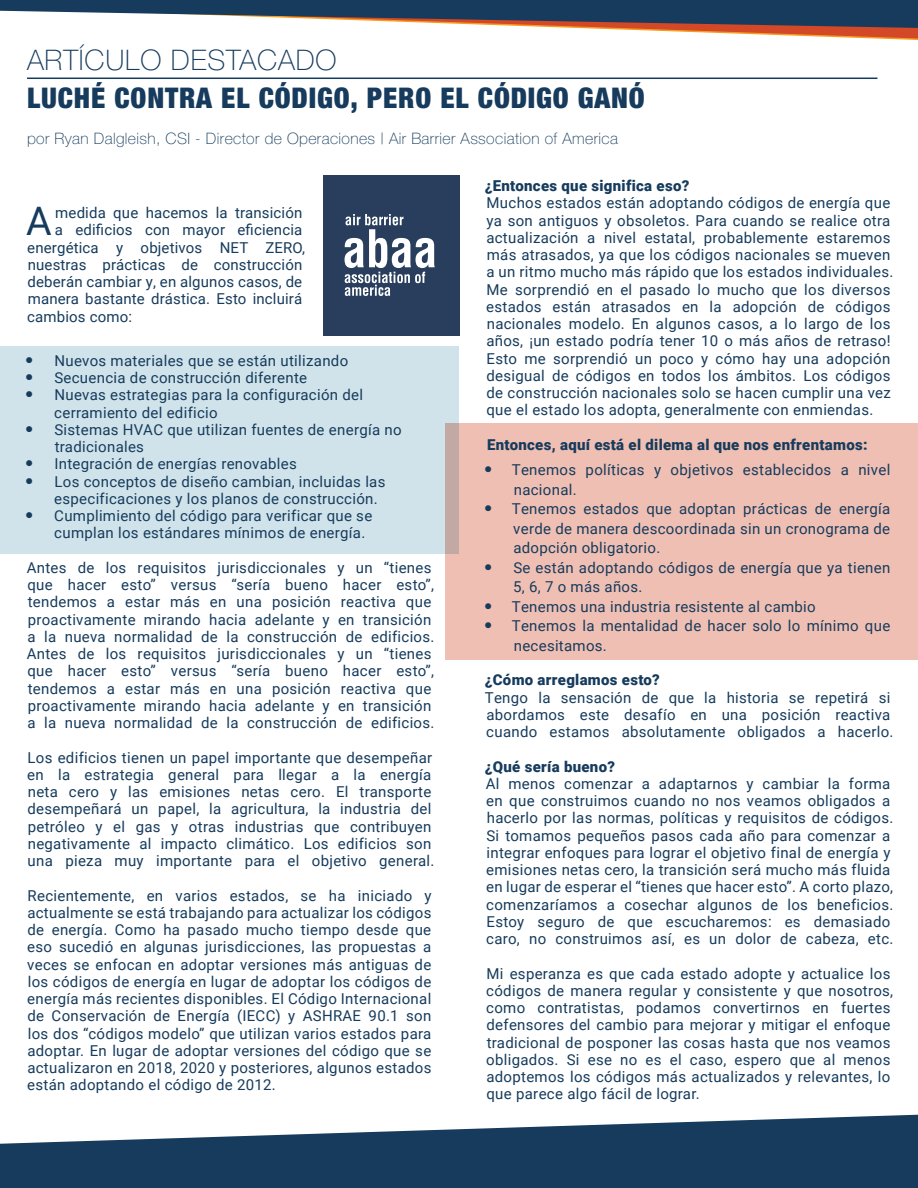
<style>
.page{position:relative;width:918px;height:1188px;background:#fff}
.page>*{position:absolute;margin:0;border:0;box-sizing:border-box;transform-origin:0 0}
.t1{font:39.3px "Roboto";color:#163b5c}
.t2{font:900 condensed 28.5px "Helvetica Neue";letter-spacing:.03em;color:#163b5c}
.t3{font:100 28.35px "Helvetica Neue";letter-spacing:.03em;color:#163b5c}
.t4{font:100 15.75px "Helvetica Neue";letter-spacing:.025em;color:#163b5c}
.t5{font:15px/17.2px "Roboto";letter-spacing:.02em;color:#163b5c}
.t6{font:900 15px "Roboto";letter-spacing:.02em;color:#163b5c}
.s1{font-family:"Helvetica Neue";font-weight:100;font-size:16.5px}
.s2{font-family:"Helvetica Neue";font-weight:700;font-stretch:condensed;font-size:16.5px}
</style>
<div class="page">
<div style="left:446px;top:423px;width:472px;height:237px;background:#efbfb3"></div>
<div style="left:0;top:346px;width:459px;height:208px;background:#d0e3ea"></div>
<hr style="left:27px;top:78px;width:851px;height:1px;background:#163b5c">
<svg style="left:0;top:0;width:918px;height:40px"></svg>
<svg style="left:0;top:1115px;width:918px;height:73px;fill:#163b5c"></svg>
<div style="left:323px;top:175px;width:137px;height:160px;background:#283e5c"></div>
<svg style="left:345px;top:214px;width:90px;height:82px"></svg>
<p class="t3" style="left:27px;top:43px;width:311px">ARTÍCULO DESTACADO</p>
<p class="t2" style="left:27px;top:80px;width:619px">LUCHÉ CONTRA EL CÓDIGO, PERO EL CÓDIGO GANÓ</p>
<p class="t4" style="left:27px;top:129px;width:593px">por Ryan Dalgleish, CSI - Director de Operaciones | Air Barrier Association of America</p>
<p class="t1" style="left:26px;top:194px;width:27px">A</p>
<p class="t5" style="left:55px;top:204px;width:249px">medida que hacemos la transición</p>
<p class="t5" style="left:55px;top:221px;width:249px">a edificios con mayor eficiencia</p>
<p class="t5" style="left:27px;top:238px;width:279px">energética y objetivos NET ZERO,</p>
<p class="t5" style="left:28px;top:255px;width:276px">nuestras prácticas de construcción</p>
<p class="t5" style="left:27px;top:273px;width:276px">deberán cambiar y, en algunos casos, de</p>
<p class="t5" style="left:28px;top:290px;width:276px">manera bastante drástica. Esto incluirá</p>
<p class="t5" style="left:27px;top:307px;width:106px">cambios como:</p>
<p class="t5" style="left:25px;top:351px;width:325px"><span class="s1">•</span> Nuevos materiales que se están utilizando</p>
<p class="t5" style="left:25px;top:369px;width:284px"><span class="s1">•</span> Secuencia de construcción diferente</p>
<p class="t5" style="left:54px;top:386px;width:310px;text-indent:-29px"><span class="s1">•</span> Nuevas estrategias para la configuración del cerramiento del edificio</p>
<p class="t5" style="left:55px;top:420px;width:348px;text-indent:-29px"><span class="s1">•</span> Sistemas HVAC que utilizan fuentes de energía no tradicionales</p>
<p class="t5" style="left:25px;top:455px;width:273px"><span class="s1">•</span> Integración de energías renovables</p>
<p class="t5" style="left:54px;top:472px;width:333px;text-indent:-29px"><span class="s1">•</span> Los conceptos de diseño cambian, incluidas las especificaciones y los planos de construcción.</p>
<p class="t5" style="left:54px;top:507px;width:320px;text-indent:-29px"><span class="s1">•</span> Cumplimiento del código para verificar que se cumplan los estándares mínimos de energía.</p>
<p class="t5" style="left:27px;top:558px;width:409px">Antes de los requisitos jurisdiccionales y un “tienes que hacer esto” versus “sería bueno hacer esto”, tendemos a estar más en una posición reactiva que proactivamente mirando hacia adelante y en transición a la nueva normalidad de la construcción de edificios.<br>Antes de los requisitos jurisdiccionales y un “tienes que hacer esto” versus “sería bueno hacer esto”, tendemos a estar más en una posición reactiva que proactivamente mirando hacia adelante y en transición a la nueva normalidad de la construcción de edificios.</p>
<p class="t5" style="left:27px;top:748px;width:409px">Los edificios tienen un papel importante que desempeñar en la estrategia general para llegar a la energía neta cero y las emisiones netas cero. El transporte desempeñará un papel, la agricultura, la industria del petróleo y el gas y otras industrias que contribuyen negativamente al impacto climático. Los edificios son una pieza muy importante para el objetivo general.</p>
<p class="t5" style="left:27px;top:886px;width:406px;text-align:justify">Recientemente, en varios estados, se ha iniciado y actualmente se está trabajando para actualizar los códigos de energía. Como ha pasado mucho tiempo desde que eso sucedió en algunas jurisdicciones, las propuestas a veces se enfocan en adoptar versiones más antiguas de los códigos de energía en lugar de adoptar los códigos de energía más recientes disponibles. El Código Internacional de Conservación de Energía (IECC) y ASHRAE 90.1 son los dos “códigos modelo” que utilizan varios estados para adoptar. En lugar de adoptar versiones del código que se actualizaron en 2018, 2020 y posteriores, algunos estados están adoptando el código de 2012.</p>
<p class="t6" style="left:485px;top:175px;width:206px">¿Entonces que significa eso?</p>
<p class="t5" style="left:486px;top:194px;width:409px">Muchos estados están adoptando códigos de energía que ya son antiguos y obsoletos. Para cuando se realice otra actualización a nivel estatal, probablemente estaremos más atrasados, ya que los códigos nacionales se mueven a un ritmo mucho más rápido que los estados individuales.<br>Me sorprendió en el pasado lo mucho que los diversos estados están atrasados en la adopción de códigos nacionales modelo. En algunos casos, a lo largo de los años, ¡un estado podría tener 10 o más años de retraso!<br>Esto me sorprendió un poco y cómo hay una adopción desigual de códigos en todos los ámbitos. Los códigos de construcción nacionales solo se hacen cumplir una vez que el estado los adopta, generalmente con enmiendas.</p>
<p class="t6" style="left:487px;top:434px;width:382px">Entonces, aquí está el dilema al que nos enfrentamos:</p>
<p class="t5" style="left:514px;top:460px;width:378px;line-height:19.5px;text-indent:-30px"><span class="s2">•</span> Tenemos políticas y objetivos establecidos a nivel nacional.</p>
<p class="t5" style="left:513px;top:499px;width:379px;line-height:19.5px;text-align:justify;text-indent:-29px"><span class="s2">•</span> Tenemos estados que adoptan prácticas de energía verde de manera descoordinada sin un cronograma de adopción obligatorio.</p>
<p class="t5" style="left:513px;top:557px;width:379px;line-height:19.5px;text-indent:-29px"><span class="s2">•</span> Se están adoptando códigos de energía que ya tienen<br>5, 6, 7 o más años.</p>
<p class="t5" style="left:484px;top:597px;width:333px"><span class="s2">•</span> Tenemos una industria resistente al cambio</p>
<p class="t5" style="left:514px;top:616px;width:378px;line-height:19.5px;text-indent:-30px"><span class="s2">•</span> Tenemos la mentalidad de hacer solo lo mínimo que necesitamos.</p>
<p class="t6" style="left:485px;top:670px;width:177px">¿Cómo arreglamos esto?</p>
<p class="t5" style="left:485px;top:688px;width:410px">Tengo la sensación de que la historia se repetirá si abordamos este desafío en una posición reactiva cuando estamos absolutamente obligados a hacerlo.</p>
<p class="t6" style="left:485px;top:756px;width:132px">¿Qué sería bueno?</p>
<p class="t5" style="left:486px;top:774px;width:409px">Al menos comenzar a adaptarnos y cambiar la forma en que construimos cuando no nos veamos obligados a hacerlo por las normas, políticas y requisitos de códigos.<br>Si tomamos pequeños pasos cada año para comenzar a integrar enfoques para lograr el objetivo final de energía y emisiones netas cero, la transición será mucho más fluida en lugar de esperar el “tienes que hacer esto”. A corto plazo, comenzaríamos a cosechar algunos de los beneficios.<br>Estoy seguro de que escucharemos: es demasiado caro, no construimos así, es un dolor de cabeza, etc.</p>
<p class="t5" style="left:486px;top:964px;width:408px">Mi esperanza es que cada estado adopte y actualice los códigos de manera regular y consistente y que nosotros, como contratistas, podamos convertirnos en fuertes defensores del cambio para mejorar y mitigar el enfoque tradicional de posponer las cosas hasta que nos veamos obligados. Si ese no es el caso, espero que al menos adoptemos los códigos más actualizados y relevantes, lo que parece algo fácil de lograr.</p>
</div>
